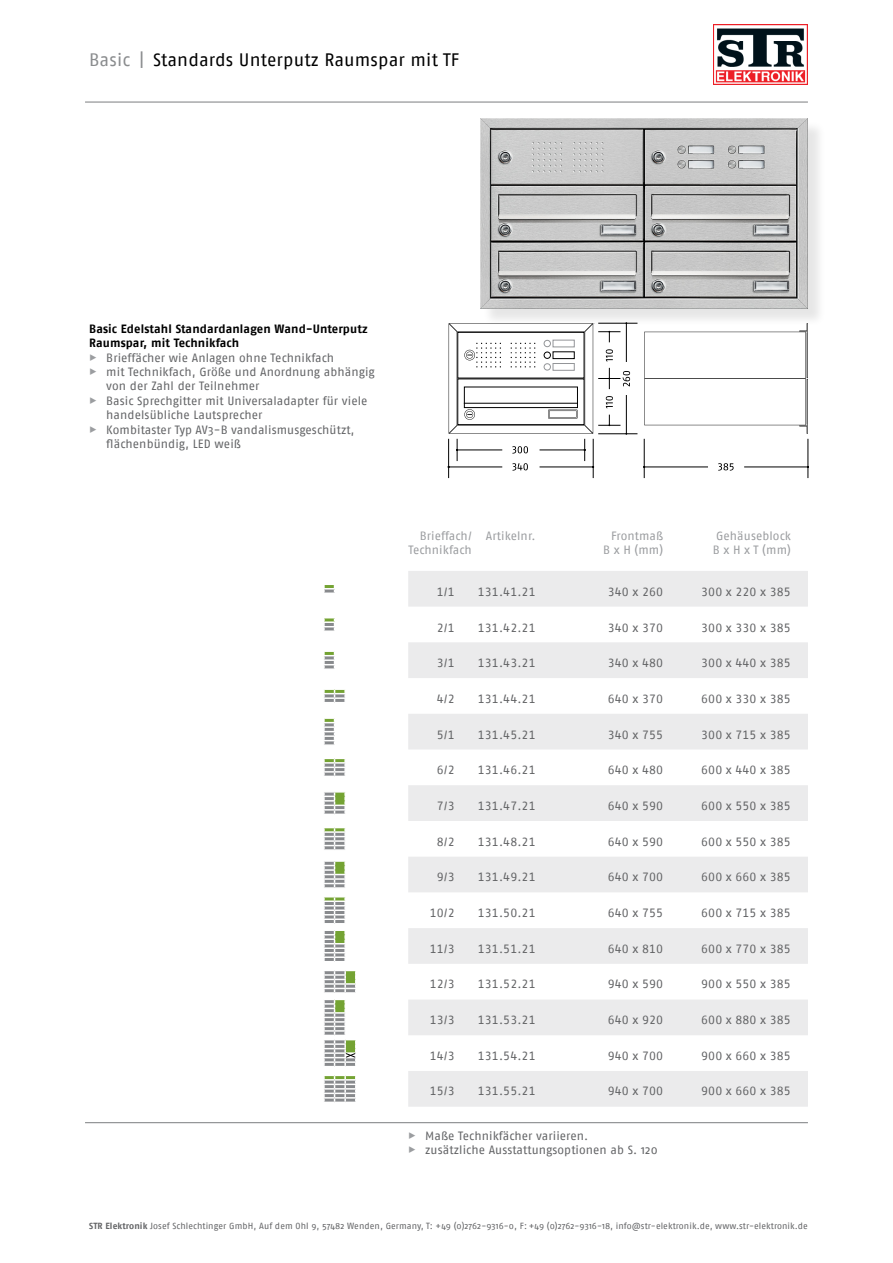
<style>
.page{position:relative;width:893px;height:1263px;background:#fff}
.page>*{position:absolute;margin:0;border:0;box-sizing:border-box;transform-origin:0 0}
.head_seite_rechts{font:18px "Fago No";letter-spacing:.005em;color:#000}
.BK_Tabelle_reg_Tf{font:12px "Fago No Regular Tf";letter-spacing:.01em;color:#636466}
.t1{font:12px/14.4px "Fago No";letter-spacing:.01em;color:#636466}
.BK_Tabelle_Kopf{font:12px "Fago No";letter-spacing:.005em;color:#9b9da0}
.BK_Head{font:700 12px/14.4px "Fago No";letter-spacing:.01em;color:#000}
.t2{font:8.85px "Fago No";letter-spacing:.005em;color:#636466}
.s1{color:#8a8c8e}
.s2{font-family:"Fago No Regular Expert";color:#9b9da0}
.s3{font-weight:700}
</style>
<div class="page">
<hr style="left:85px;top:1122px;width:723px;height:1px;background:#8a8c8e">
<hr style="left:85px;top:101px;width:723px;height:2px;background:#8a8c8e">
<svg style="left:408px;top:571px;width:400px;height:536px;fill:#ebebec"></svg>
<div style="left:483px;top:120px;width:344px;height:207px;background:#000;opacity:.1"></div>
<img style="left:480px;top:118px;width:328px;height:190px">
<svg style="left:324px;top:1075px;width:32px;height:28px"></svg>
<svg style="left:324px;top:861px;width:22px;height:27px"></svg>
<svg style="left:324px;top:827px;width:22px;height:23px"></svg>
<svg style="left:324px;top:896px;width:22px;height:66px"></svg>
<svg style="left:324px;top:792px;width:22px;height:23px"></svg>
<svg style="left:324px;top:718px;width:11px;height:27px"></svg>
<svg style="left:324px;top:758px;width:21px;height:19px"></svg>
<svg style="left:324px;top:652px;width:11px;height:17px"></svg>
<svg style="left:324px;top:618px;width:11px;height:13px"></svg>
<svg style="left:324px;top:585px;width:11px;height:8px"></svg>
<svg style="left:324px;top:689px;width:21px;height:14px"></svg>
<svg style="left:324px;top:970px;width:32px;height:97px"></svg>
<svg style="left:644px;top:323px;width:164px;height:111px"></svg>
<hr style="left:807px;top:332px;width:1px;height:46px;background:#000">
<hr style="left:807px;top:379px;width:1px;height:46px;background:#000">
<hr style="left:599px;top:323px;width:38px;height:1px;background:#000">
<hr style="left:599px;top:433px;width:38px;height:1px;background:#000">
<svg style="left:718px;top:463px;width:16px;height:8px"></svg>
<hr style="left:593px;top:439px;width:1px;height:39px;background:#000">
<hr style="left:644px;top:439px;width:1px;height:39px;background:#000">
<hr style="left:808px;top:439px;width:1px;height:39px;background:#000">
<hr style="left:448px;top:439px;width:1px;height:39px;background:#000">
<hr style="left:644px;top:467px;width:64px;height:1px;background:#000">
<hr style="left:744px;top:467px;width:64px;height:1px;background:#000">
<svg style="left:448px;top:322px;width:182px;height:149px"></svg>
<img style="left:713px;top:25px;width:95px;height:59px">
<p class="head_seite_rechts" style="left:89px;top:49px;width:371px"><span class="s1">Basic |</span> Standards Unterputz Raumspar mit TF</p>
<p class="BK_Head" style="left:89px;top:321px;width:280px">Basic Edelstahl Standardanlagen Wand-Unterputz<br>Raumspar, mit Technikfach</p>
<p class="t1" style="left:89px;top:350px;width:246px"><span class="s2">%</span> Brieffächer wie Anlagen ohne Technikfach</p>
<p class="t1" style="left:106px;top:364px;width:270px;text-indent:-17px"><span class="s2">%</span> mit Technikfach, Größe und Anordnung abhängig von der Zahl der Teilnehmer</p>
<p class="t1" style="left:106px;top:393px;width:263px;text-indent:-17px"><span class="s2">%</span> Basic Sprechgitter mit Universaladapter für viele handelsübliche Lautsprecher</p>
<p class="t1" style="left:106px;top:422px;width:250px;text-indent:-17px"><span class="s2">%</span> Kombitaster Typ AV3-B vandalismusgeschützt, flächenbündig, LED weiß</p>
<p class="BK_Tabelle_Kopf" style="left:420px;top:529px;width:117px">Brieffach/ Artikelnr.</p>
<p class="BK_Tabelle_Kopf" style="left:611px;top:529px;width:54px">Frontmaß</p>
<p class="BK_Tabelle_Kopf" style="left:716px;top:529px;width:77px">Gehäuseblock</p>
<p class="BK_Tabelle_Kopf" style="left:408px;top:543px;width:65px">Technikfach</p>
<p class="BK_Tabelle_Kopf" style="left:603px;top:543px;width:62px">B x H (mm)</p>
<p class="BK_Tabelle_Kopf" style="left:713px;top:543px;width:80px">B x H x T (mm)</p>
<p class="BK_Tabelle_reg_Tf" style="left:437px;top:585px;width:20px">1/1</p>
<p class="BK_Tabelle_reg_Tf" style="left:478px;top:585px;width:59px">131.41.21</p>
<p class="BK_Tabelle_reg_Tf" style="left:608px;top:585px;width:57px">340 x 260</p>
<p class="BK_Tabelle_reg_Tf" style="left:701px;top:585px;width:91px">300 x 220 x 385</p>
<p class="BK_Tabelle_reg_Tf" style="left:437px;top:621px;width:20px">2/1</p>
<p class="BK_Tabelle_reg_Tf" style="left:478px;top:621px;width:59px">131.42.21</p>
<p class="BK_Tabelle_reg_Tf" style="left:608px;top:621px;width:57px">340 x 370</p>
<p class="BK_Tabelle_reg_Tf" style="left:701px;top:621px;width:91px">300 x 330 x 385</p>
<p class="BK_Tabelle_reg_Tf" style="left:437px;top:656px;width:20px">3/1</p>
<p class="BK_Tabelle_reg_Tf" style="left:478px;top:656px;width:59px">131.43.21</p>
<p class="BK_Tabelle_reg_Tf" style="left:608px;top:656px;width:57px">340 x 480</p>
<p class="BK_Tabelle_reg_Tf" style="left:701px;top:656px;width:91px">300 x 440 x 385</p>
<p class="BK_Tabelle_reg_Tf" style="left:437px;top:692px;width:20px">4/2</p>
<p class="BK_Tabelle_reg_Tf" style="left:478px;top:692px;width:59px">131.44.21</p>
<p class="BK_Tabelle_reg_Tf" style="left:608px;top:692px;width:57px">640 x 370</p>
<p class="BK_Tabelle_reg_Tf" style="left:701px;top:692px;width:91px">600 x 330 x 385</p>
<p class="BK_Tabelle_reg_Tf" style="left:437px;top:728px;width:20px">5/1</p>
<p class="BK_Tabelle_reg_Tf" style="left:478px;top:728px;width:59px">131.45.21</p>
<p class="BK_Tabelle_reg_Tf" style="left:608px;top:728px;width:57px">340 x 755</p>
<p class="BK_Tabelle_reg_Tf" style="left:701px;top:728px;width:91px">300 x 715 x 385</p>
<p class="BK_Tabelle_reg_Tf" style="left:437px;top:763px;width:20px">6/2</p>
<p class="BK_Tabelle_reg_Tf" style="left:478px;top:763px;width:59px">131.46.21</p>
<p class="BK_Tabelle_reg_Tf" style="left:608px;top:763px;width:57px">640 x 480</p>
<p class="BK_Tabelle_reg_Tf" style="left:701px;top:763px;width:91px">600 x 440 x 385</p>
<p class="BK_Tabelle_reg_Tf" style="left:437px;top:799px;width:20px">7/3</p>
<p class="BK_Tabelle_reg_Tf" style="left:478px;top:799px;width:59px">131.47.21</p>
<p class="BK_Tabelle_reg_Tf" style="left:608px;top:799px;width:57px">640 x 590</p>
<p class="BK_Tabelle_reg_Tf" style="left:701px;top:799px;width:91px">600 x 550 x 385</p>
<p class="BK_Tabelle_reg_Tf" style="left:437px;top:834px;width:20px">8/2</p>
<p class="BK_Tabelle_reg_Tf" style="left:478px;top:834px;width:59px">131.48.21</p>
<p class="BK_Tabelle_reg_Tf" style="left:608px;top:834px;width:57px">640 x 590</p>
<p class="BK_Tabelle_reg_Tf" style="left:701px;top:834px;width:91px">600 x 550 x 385</p>
<p class="BK_Tabelle_reg_Tf" style="left:437px;top:870px;width:20px">9/3</p>
<p class="BK_Tabelle_reg_Tf" style="left:478px;top:870px;width:59px">131.49.21</p>
<p class="BK_Tabelle_reg_Tf" style="left:608px;top:870px;width:57px">640 x 700</p>
<p class="BK_Tabelle_reg_Tf" style="left:701px;top:870px;width:91px">600 x 660 x 385</p>
<p class="BK_Tabelle_reg_Tf" style="left:430px;top:906px;width:27px">10/2</p>
<p class="BK_Tabelle_reg_Tf" style="left:478px;top:906px;width:59px">131.50.21</p>
<p class="BK_Tabelle_reg_Tf" style="left:608px;top:906px;width:57px">640 x 755</p>
<p class="BK_Tabelle_reg_Tf" style="left:701px;top:906px;width:91px">600 x 715 x 385</p>
<p class="BK_Tabelle_reg_Tf" style="left:430px;top:941px;width:27px">11/3</p>
<p class="BK_Tabelle_reg_Tf" style="left:478px;top:941px;width:59px">131.51.21</p>
<p class="BK_Tabelle_reg_Tf" style="left:608px;top:941px;width:57px">640 x 810</p>
<p class="BK_Tabelle_reg_Tf" style="left:701px;top:941px;width:91px">600 x 770 x 385</p>
<p class="BK_Tabelle_reg_Tf" style="left:430px;top:977px;width:27px">12/3</p>
<p class="BK_Tabelle_reg_Tf" style="left:478px;top:977px;width:59px">131.52.21</p>
<p class="BK_Tabelle_reg_Tf" style="left:608px;top:977px;width:57px">940 x 590</p>
<p class="BK_Tabelle_reg_Tf" style="left:701px;top:977px;width:91px">900 x 550 x 385</p>
<p class="BK_Tabelle_reg_Tf" style="left:430px;top:1013px;width:27px">13/3</p>
<p class="BK_Tabelle_reg_Tf" style="left:478px;top:1013px;width:59px">131.53.21</p>
<p class="BK_Tabelle_reg_Tf" style="left:608px;top:1013px;width:57px">640 x 920</p>
<p class="BK_Tabelle_reg_Tf" style="left:701px;top:1013px;width:91px">600 x 880 x 385</p>
<p class="BK_Tabelle_reg_Tf" style="left:430px;top:1048px;width:27px">14/3</p>
<p class="BK_Tabelle_reg_Tf" style="left:478px;top:1048px;width:59px">131.54.21</p>
<p class="BK_Tabelle_reg_Tf" style="left:608px;top:1048px;width:57px">940 x 700</p>
<p class="BK_Tabelle_reg_Tf" style="left:701px;top:1048px;width:91px">900 x 660 x 385</p>
<p class="BK_Tabelle_reg_Tf" style="left:430px;top:1084px;width:27px">15/3</p>
<p class="BK_Tabelle_reg_Tf" style="left:478px;top:1084px;width:59px">131.55.21</p>
<p class="BK_Tabelle_reg_Tf" style="left:608px;top:1084px;width:57px">940 x 700</p>
<p class="BK_Tabelle_reg_Tf" style="left:701px;top:1084px;width:91px">900 x 660 x 385</p>
<p class="t1" style="left:408px;top:1128px;width:182px"><span class="s2">%</span> Maße Technikfächer variieren.</p>
<p class="t1" style="left:408px;top:1142px;width:251px"><span class="s2">%</span> zusätzliche Ausstattungsoptionen ab S. 120</p>
<p class="t2" style="left:89px;top:1220px;width:720px"><span class="s3">STR Elektronik</span> Josef Schlechtinger GmbH, Auf dem Ohl 9, 57482 Wenden, Germany, T: +49 (0)2762-9316-0, F: +49 (0)2762-9316-18, info@str-elektronik.de, www.str-elektronik.de</p>
</div>
